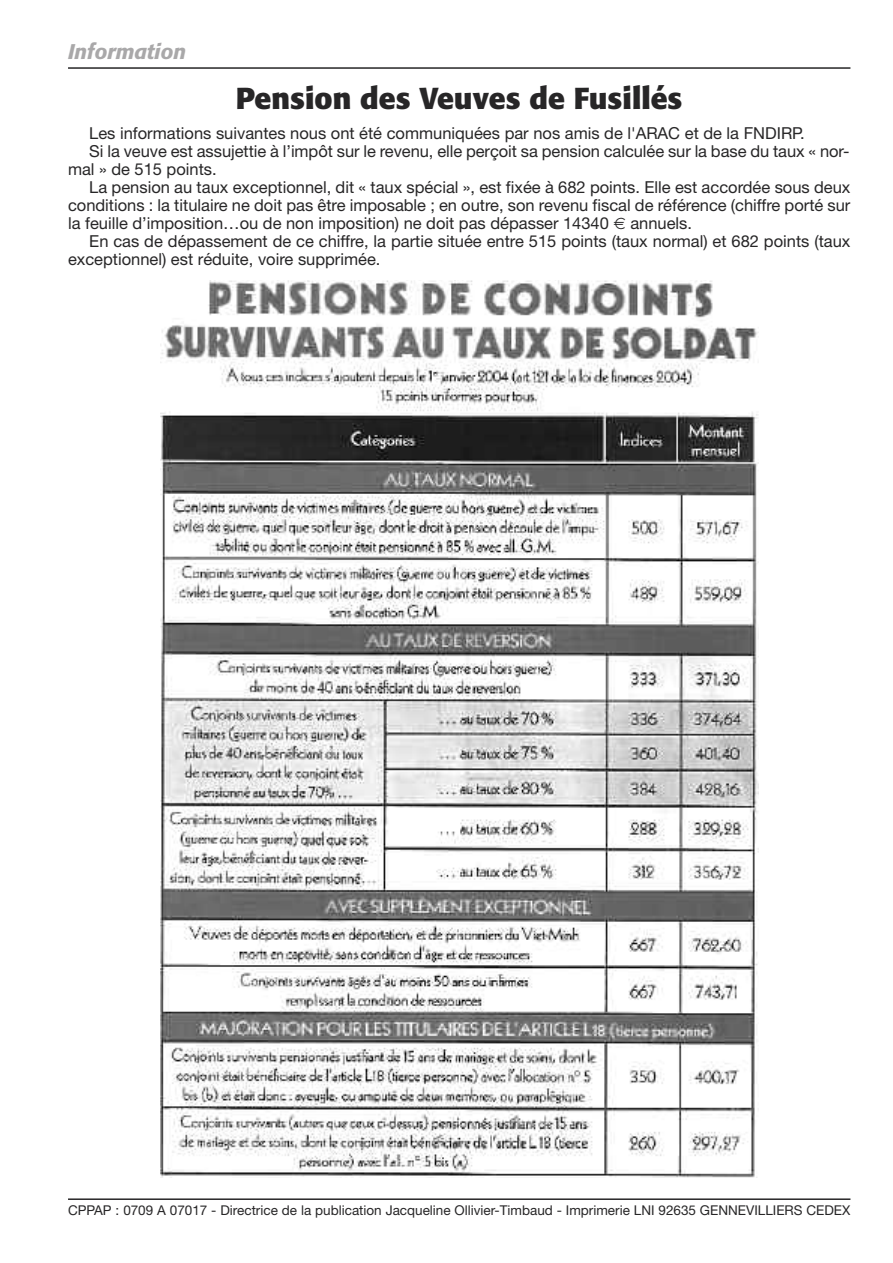
<style>
.page{position:relative;width:893px;height:1263px;background:#fff}
.page>*{position:absolute;margin:0;border:0;box-sizing:border-box;transform-origin:0 0}
.t1{font:700 30px "Formata";color:#272627}
.t2{font:italic 500 21px "Formata";color:#a9a8a9}
.t3{font:16.5px "Helvetica Neue";color:#272627}
.t4{font:13.5px "Helvetica Neue";color:#272627}
</style>
<div class="page">
<hr style="left:68px;top:67px;width:782px;height:2px;background:#272627">
<img style="left:160px;top:281px;width:598px;height:897px">
<hr style="left:68px;top:1198px;width:782px;height:2px;background:#272627">
<p class="t2" style="left:68px;top:39px;width:120px">Information</p>
<h1 class="t1" style="left:236px;top:80px;width:448px">Pension des Veuves de Fusillés</h1>
<p class="t3" style="left:89px;top:124px;width:717px">Les informations suivantes nous ont été communiquées par nos amis de l'ARAC et de la FNDIRP.</p>
<p class="t3" style="left:89px;top:142px;width:762px">Si la veuve est assujettie à l’impôt sur le revenu, elle perçoit sa pension calculée sur la base du taux « nor-</p>
<p class="t3" style="left:68px;top:160px;width:150px">mal » de 515 points.</p>
<p class="t3" style="left:89px;top:178px;width:763px">La pension au taux exceptionnel, dit « taux spécial », est fixée à 682 points. Elle est accordée sous deux</p>
<p class="t3" style="left:68px;top:196px;width:784px">conditions : la titulaire ne doit pas être imposable ; en outre, son revenu fiscal de référence (chiffre porté sur</p>
<p class="t3" style="left:68px;top:214px;width:542px">la feuille d’imposition…ou de non imposition) ne doit pas dépasser 14340</p>
<p class="t3" style="left:630px;top:214px;width:63px">annuels.</p>
<p class="t3" style="left:89px;top:232px;width:763px">En cas de dépassement de ce chiffre, la partie située entre 515 points (taux normal) et 682 points (taux</p>
<p class="t3" style="left:68px;top:250px;width:314px">exceptionnel) est réduite, voire supprimée.</p>
<p class="t4" style="left:68px;top:1202px;width:784px">CPPAP : 0709 A 07017 - Directrice de la publication Jacqueline Ollivier-Timbaud - Imprimerie LNI 92635 GENNEVILLIERS CEDEX</p>
</div>
